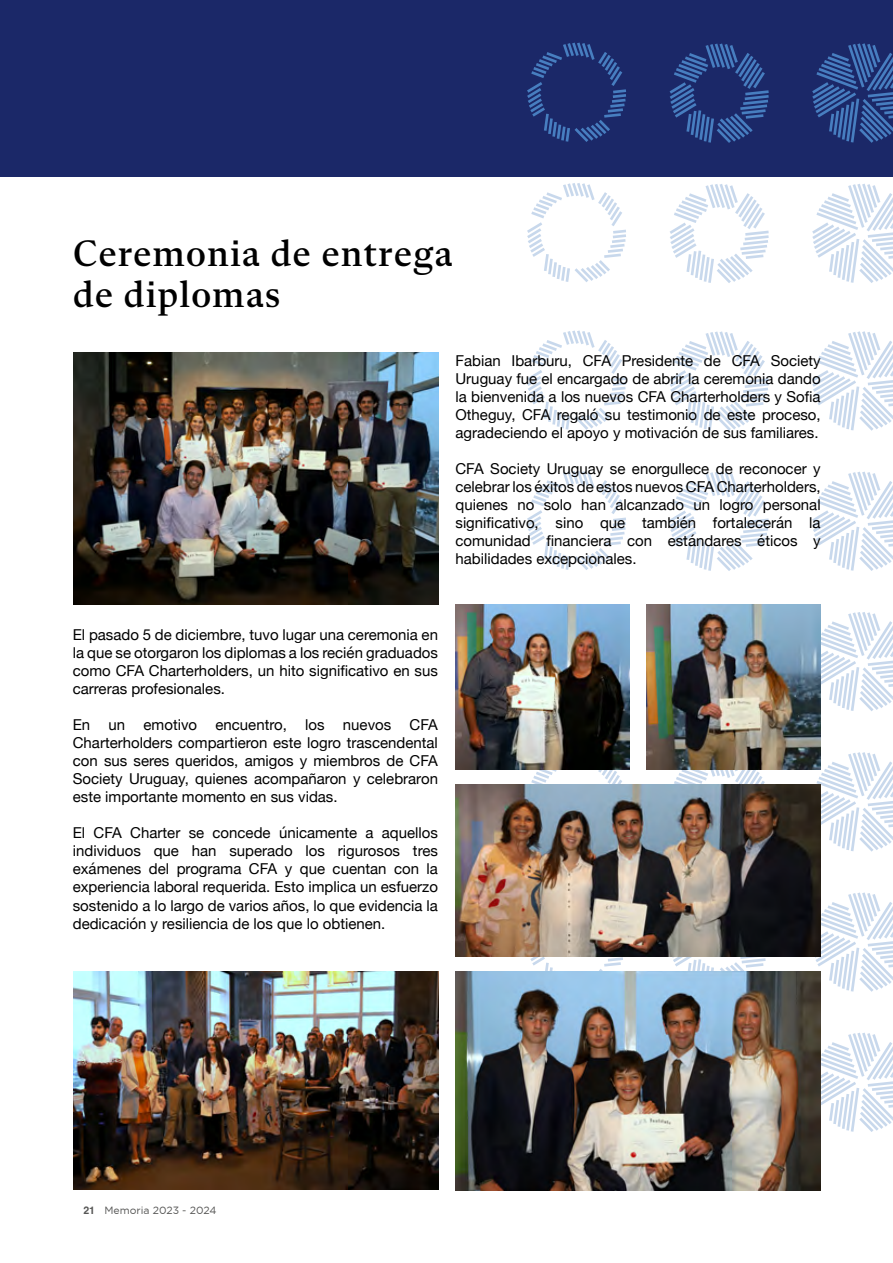
<style>
.page{position:relative;width:893px;height:1263px;background:#fff}
.page>*{position:absolute;margin:0;border:0;box-sizing:border-box;transform-origin:0 0}
.t1{font:500 37.5px/40.5px "Flecha S";letter-spacing:.04em;color:#000}
.t2{font:15px/18px "Helvetica Neue";color:#000;text-align:justify}
.t3{font:10.5px "Gotham";color:#575756}
.s1{font-family:"Helvetica";font-weight:700}
</style>
<div class="page">
<div style="left:0;top:0;width:893px;height:176px;background:#1b2868"></div>
<svg style="left:527px;top:43px;width:366px;height:100px"></svg>
<svg style="left:821px;top:1032px;width:72px;height:100px"></svg>
<svg style="left:527px;top:892px;width:366px;height:100px"></svg>
<svg style="left:527px;top:710px;width:366px;height:142px"></svg>
<svg style="left:527px;top:471px;width:366px;height:239px"></svg>
<svg style="left:527px;top:330px;width:366px;height:101px"></svg>
<svg style="left:507px;top:176px;width:386px;height:107px"></svg>
<img style="left:73px;top:352px;width:365px;height:252px">
<img style="left:73px;top:972px;width:365px;height:218px">
<img style="left:455px;top:784px;width:366px;height:173px">
<img style="left:647px;top:604px;width:174px;height:165px">
<img style="left:455px;top:604px;width:174px;height:165px">
<img style="left:455px;top:972px;width:366px;height:219px">
<h1 class="t1" style="left:73px;top:234px;width:381px">Ceremonia de entrega de diplomas</h1>
<p class="t2" style="left:455px;top:353px;width:367px">Fabian Ibarburu, CFA Presidente de CFA Society Uruguay fue el encargado de abrir la ceremonia dando la bienvenida a los nuevos CFA Charterholders y Sofia Otheguy, CFA regaló su testimonio de este proceso, agradeciendo el apoyo y motivación de sus familiares.</p>
<p class="t2" style="left:455px;top:461px;width:367px">CFA Society Uruguay se enorgullece de reconocer y celebrar los éxitos de estos nuevos CFA Charterholders, quienes no solo han alcanzado un logro personal significativo, sino que también fortalecerán la comunidad financiera con estándares éticos y habilidades excepcionales.</p>
<p class="t2" style="left:73px;top:627px;width:367px">El pasado 5 de diciembre, tuvo lugar una ceremonia en la que se otorgaron los diplomas a los recién graduados como CFA Charterholders, un hito significativo en sus carreras profesionales.</p>
<p class="t2" style="left:73px;top:717px;width:367px">En un emotivo encuentro, los nuevos CFA Charterholders compartieron este logro trascendental con sus seres queridos, amigos y miembros de CFA Society Uruguay, quienes acompañaron y celebraron este importante momento en sus vidas.</p>
<p class="t2" style="left:73px;top:825px;width:367px">El CFA Charter se concede únicamente a aquellos individuos que han superado los rigurosos tres exámenes del programa CFA y que cuentan con la experiencia laboral requerida. Esto implica un esfuerzo sostenido a lo largo de varios años, lo que evidencia la dedicación y resiliencia de los que lo obtienen.</p>
<p class="t3" style="left:83px;top:1204px;width:135px"><span class="s1">21</span> Memoria 2023 - 2024</p>
</div>
